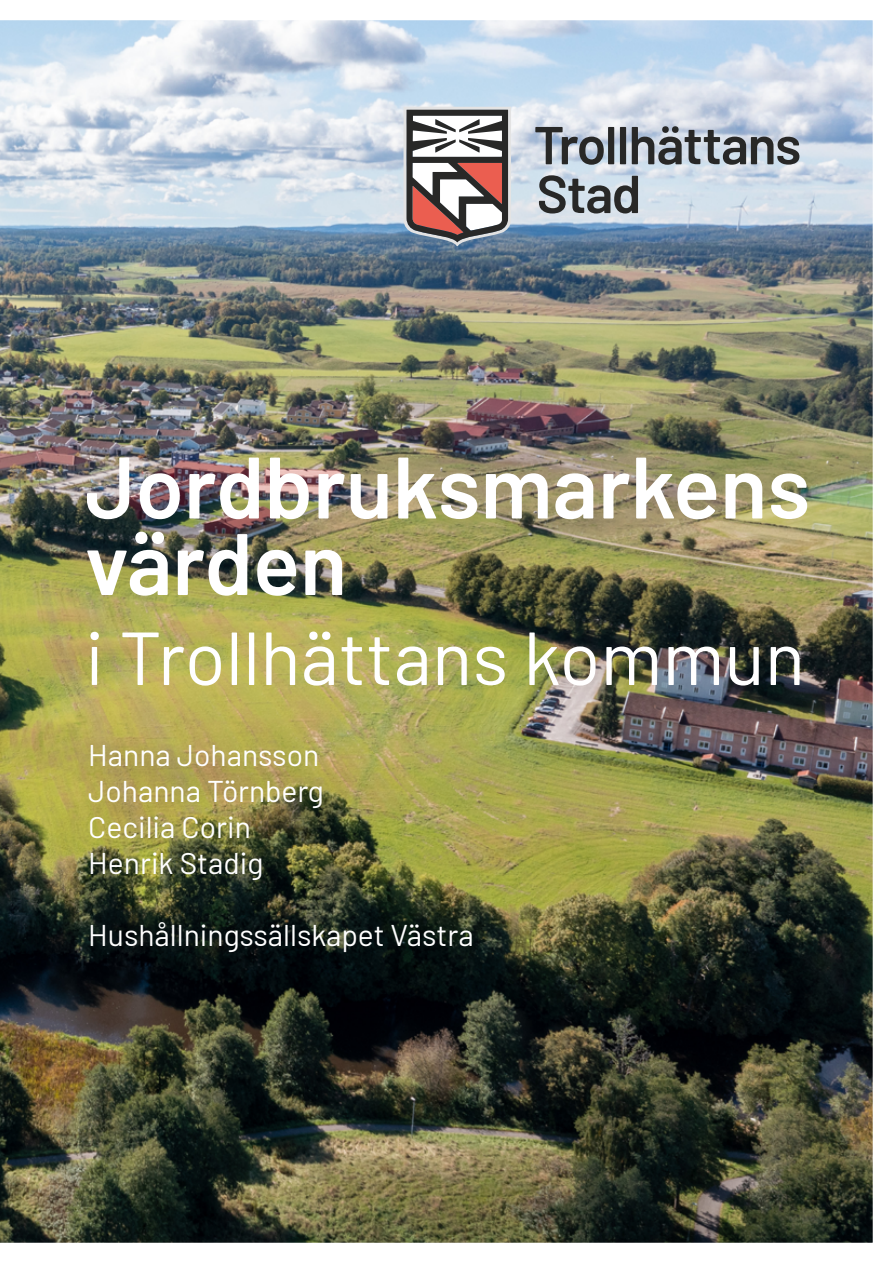
<style>
.page{position:relative;width:893px;height:1263px;background:#fff}
.page>*{position:absolute;margin:0;border:0;box-sizing:border-box;transform-origin:0 0}
.t1{font:600 87px/76.5px "Barlow";color:#fff}
.t2{font:75px "Barlow";color:#fff}
.t3{font:30px "Barlow";color:#fff}
</style>
<div class="page">
<img style="left:0;top:20px;width:873px;height:1223px">
<p class="t1" style="left:85px;top:442px;width:727px">Jordbruksmarkens värden</p>
<p class="t2" style="left:85px;top:604px;width:721px">i Trollhättans kommun</p>
<p class="t3" style="left:88px;top:733px;width:232px">Hanna Johansson</p>
<p class="t3" style="left:88px;top:769px;width:237px">Johanna Törnberg</p>
<p class="t3" style="left:88px;top:805px;width:164px">Cecilia Corin</p>
<p class="t3" style="left:88px;top:841px;width:177px">Henrik Stadig</p>
<p class="t3" style="left:88px;top:913px;width:387px">Hushållningssällskapet Västra</p>
</div>
